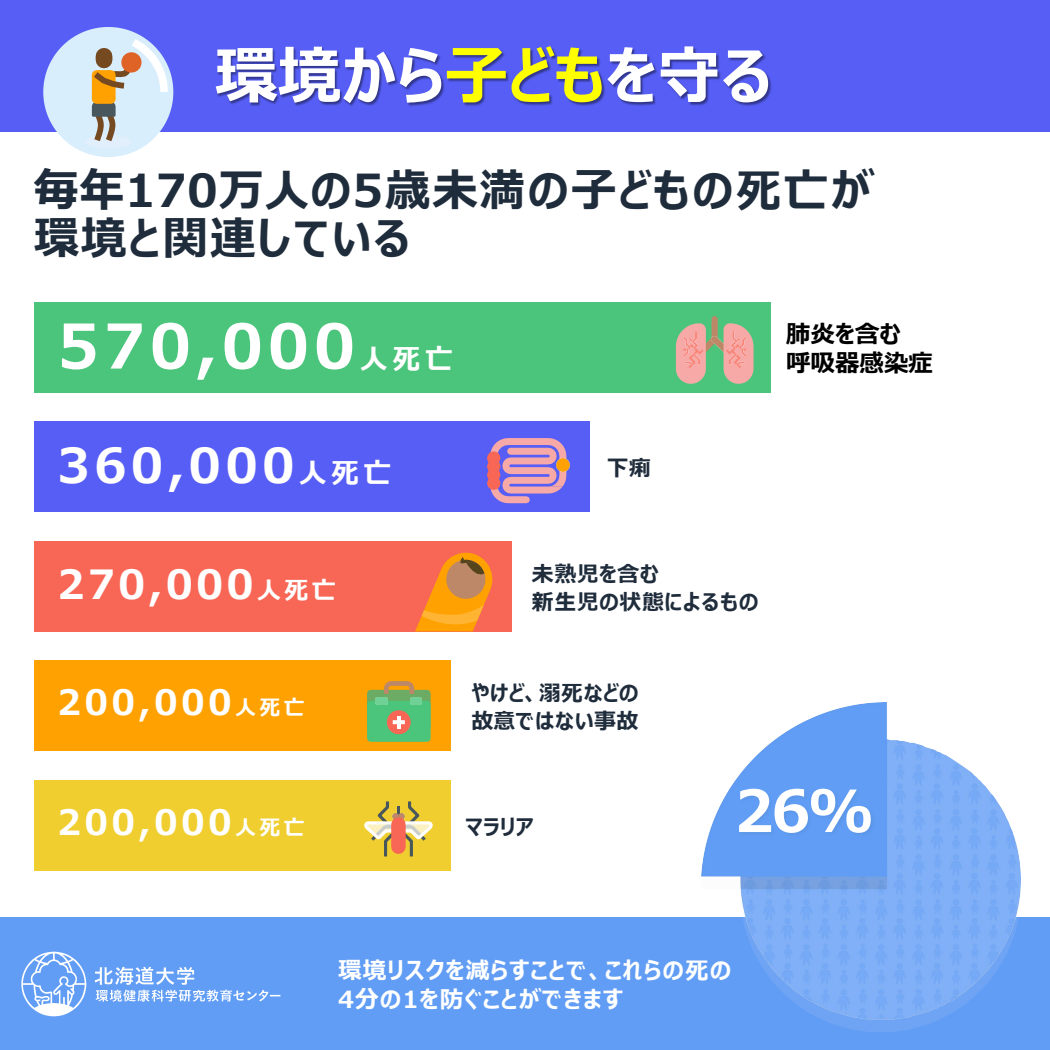
<style>
.page{position:relative;width:1050px;height:1050px;background:#fff}
.page>*{position:absolute;margin:0;border:0;box-sizing:border-box;transform-origin:0 0}
.t1{font:700 63px "Meiryo UI";letter-spacing:.005em;color:#fff}
.t2{font:700 61.25px "Meiryo UI";letter-spacing:.075em;color:#fff}
.t3{font:700 57.75px "Meiryo UI";color:#fff}
.t4{font:700 48.12px "Meiryo UI";letter-spacing:.085em;color:#fff}
.t5{font:700 45.5px/48.9px "Meiryo UI";letter-spacing:.04em;color:#1f2c3b}
.t6{font:700 40.25px "Meiryo UI";letter-spacing:.08em;color:#fff}
.t7{font:700 35px "Meiryo UI";letter-spacing:.095em;color:#fff}
.t8{font:700 24.5px "Meiryo UI";color:#000}
.t9{font:700 23.62px/28.9px "Meiryo UI";letter-spacing:.045em;color:#fff}
.t10{font:700 21.88px "Meiryo UI";letter-spacing:.02em;color:#1f2c3b}
.s1{color:#ff0}
.s2{font-size:28px}
.s3{font-size:24.5px}
.s4{font-size:21px}
</style>
<div class="page">
<div style="left:34px;top:302px;width:737px;height:90px;background:#4bc57c"></div>
<div style="left:34px;top:422px;width:555px;height:90px;background:#565ef5"></div>
<div style="left:34px;top:541px;width:477px;height:90px;background:#f86655"></div>
<div style="left:34px;top:661px;width:417px;height:90px;background:#ffa100"></div>
<div style="left:34px;top:780px;width:417px;height:91px;background:#f0ce2f"></div>
<svg style="left:415px;top:553px;width:77px;height:78px"></svg>
<svg style="left:367px;top:681px;width:64px;height:61px;background:#80b269"></svg>
<img style="left:718px;top:336px;width:6px;height:17px">
<svg style="left:676px;top:316px;width:42px;height:68px"></svg>
<img style="left:683px;top:332px;width:17px;height:34px">
<svg style="left:724px;top:323px;width:30px;height:61px"></svg>
<img style="left:730px;top:332px;width:16px;height:34px">
<img style="left:566px;top:459px;width:4px;height:13px">
<svg style="left:487px;top:438px;width:79px;height:65px"></svg>
<svg style="left:364px;top:801px;width:69px;height:56px"></svg>
<div style="left:0;top:917px;width:1050px;height:133px;background:#619df5"></div>
<img style="left:740px;top:703px;width:280px;height:328px">
<img style="left:701px;top:755px;width:210px;height:129px">
<div style="left:0;top:0;width:1050px;height:131px;background:#565ef5"></div>
<svg style="left:43px;top:27px;width:130px;height:130px"></svg>
<svg style="left:21px;top:952px;width:66px;height:64px"></svg>
<svg style="left:95px;top:967px;width:185px;height:35px"></svg>
<img style="left:176px;top:48px;width:230px;height:84px">
<img style="left:406px;top:47px;width:161px;height:85px">
<img style="left:567px;top:48px;width:115px;height:84px">
<img style="left:682px;top:47px;width:132px;height:85px">
<p class="t1" style="left:215px;top:32px;width:558px">環境から<span class="s1">子ども</span>を守る</p>
<p class="t5" style="left:34px;top:168px;width:841px">毎年170万人の5歳未満の子どもの死亡が環境と関連している</p>
<p class="t2" style="left:58px;top:303px;width:397px">570,000<span class="s2">人死亡</span></p>
<p class="t4" style="left:58px;top:432px;width:335px">360,000<span class="s2">人死亡</span></p>
<p class="t10" style="left:607px;top:452px;width:46px">下痢</p>
<p class="t8" style="left:786px;top:317px;width:116px">肺炎を含む</p>
<p class="t8" style="left:786px;top:346px;width:148px">呼吸器感染症</p>
<p class="t6" style="left:58px;top:556px;width:280px">270,000<span class="s3">人死亡</span></p>
<p class="t7" style="left:58px;top:678px;width:249px">200,000<span class="s4">人死亡</span></p>
<p class="t7" style="left:58px;top:797px;width:249px">200,000<span class="s4">人死亡</span></p>
<p class="t10" style="left:532px;top:558px;width:128px">未熟児を含む</p>
<p class="t10" style="left:532px;top:586px;width:228px">新生児の状態によるもの</p>
<p class="t10" style="left:471px;top:678px;width:169px">やけど、溺死などの</p>
<p class="t10" style="left:471px;top:706px;width:168px">故意ではない事故</p>
<p class="t10" style="left:465px;top:812px;width:70px">マラリア</p>
<p class="t3" style="left:735px;top:770px;width:140px">26%</p>
<p class="t9" style="left:338px;top:957px;width:395px">環境リスクを減らすことで、これらの死の<br>4分の1を防ぐことができます</p>
</div>
